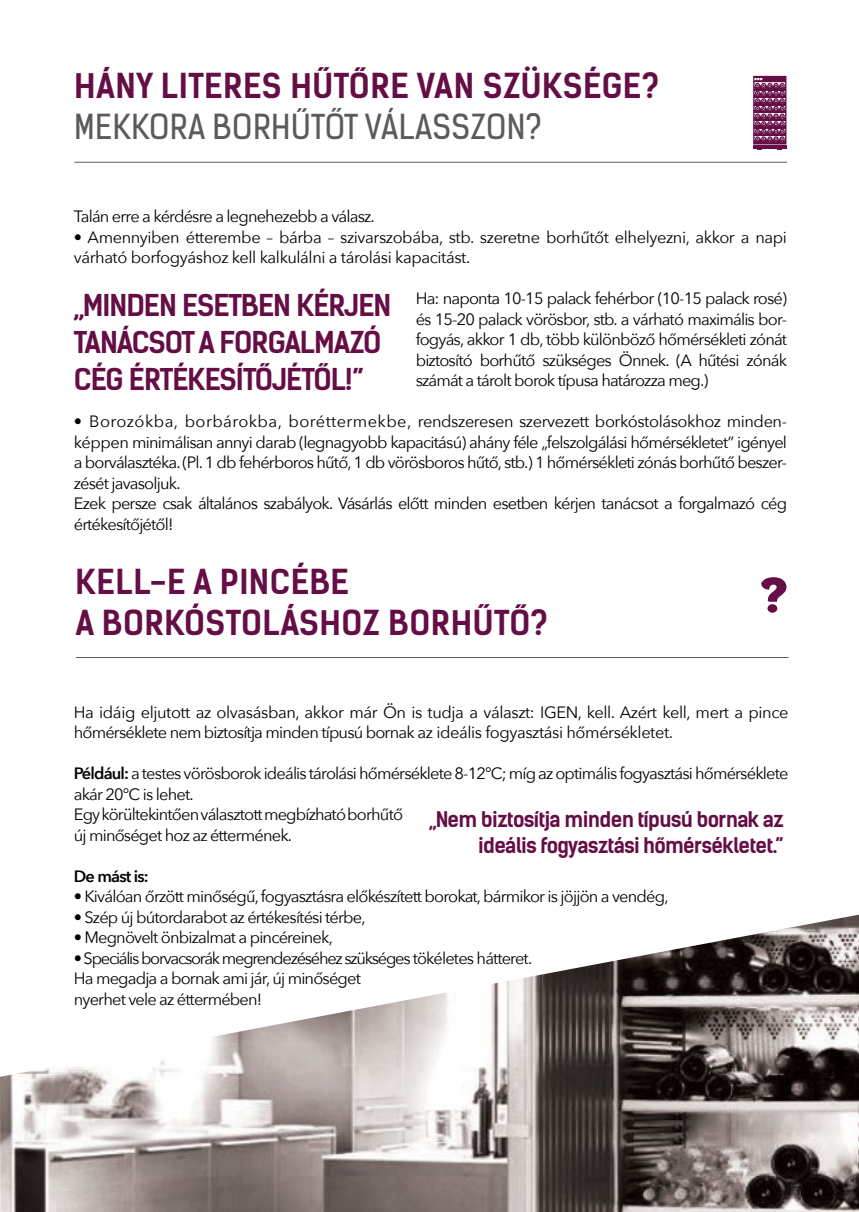
<style>
.page{position:relative;width:859px;height:1212px;background:#fff}
.page>*{position:absolute;margin:0;border:0;box-sizing:border-box;transform-origin:0 0}
.t1{font:700 32.75px/41px "Kelson Sans";letter-spacing:.015em;color:#650e45}
.t2{font:32.75px "Kelson Sans";letter-spacing:.015em;color:#5a5b5d}
.t3{font:700 28.75px/36.9px "Kelson Sans";letter-spacing:-.035em;color:#650e45}
.t4{font:700 20.5px/26.4px "Kelson Sans";letter-spacing:-.035em;color:#650e45;text-align:right}
.t5{font:16.38px/20.5px "Avenir Next";letter-spacing:-.05em;color:#000}
.t6{font:16.38px/20.5px "Avenir Next";letter-spacing:-.025em;color:#000}
.t7{font:600 16.38px "Avenir Next";letter-spacing:-.05em;color:#000}
.s1{font-weight:600}
</style>
<div class="page">
<hr style="left:74px;top:162px;width:713px;height:1px;background:#5a5b5d">
<hr style="left:76px;top:657px;width:712px;height:1px;background:#5a5b5d">
<img style="left:0;top:914px;width:859px;height:298px">
<svg style="left:753px;top:76px;width:34px;height:74px;background:#833d69"></svg>
<svg style="left:761px;top:577px;width:25px;height:36px"></svg>
<h1 class="t1" style="left:74px;top:66px;width:586px">HÁNY LITERES HŰTŐRE VAN SZÜKSÉGE?</h1>
<h1 class="t2" style="left:74px;top:107px;width:469px">MEKKORA BORHŰTŐT VÁLASSZON?</h1>
<p class="t5" style="left:74px;top:206px;width:302px">Talán erre a kérdésre a legnehezebb a válasz.</p>
<p class="t6" style="left:74px;top:227px;width:715px">• Amennyiben étterembe – bárba – szivarszobába, stb. szeretne borhűtőt elhelyezni, akkor a napi várható borfogyáshoz kell kalkulálni a tárolási kapacitást.</p>
<p class="t5" style="left:416px;top:288px;width:373px;text-align:justify">Ha: naponta 10-15 palack fehérbor (10-15 palack rosé) és 15-20 palack vörösbor, stb. a várható maximális bor&shy;fogyás, akkor 1 db, több különböző hőmérsékleti zónát biztosító borhűtő szükséges Önnek. (A hűtési zónák számát a tárolt borok típusa határozza meg.)</p>
<p class="t5" style="left:74px;top:411px;width:715px">• Borozókba, borbárokba, boréttermekbe, rendszeresen szervezett borkóstolásokhoz minden&shy;képpen minimálisan annyi darab (legnagyobb kapacitású) ahány féle „felszolgálási hőmérsékletet” igényel a borválasztéka. (Pl. 1 db fehérboros hűtő, 1 db vörösboros hűtő, stb.) 1 hőmérsékleti zónás borhűtő beszer&shy;zését javasoljuk.<br>Ezek persze csak általános szabályok. Vásárlás előtt minden esetben kérjen tanácsot a forgalmazó cég értékesítőjétől!</p>
<h2 class="t3" style="left:74px;top:287px;width:319px">„MINDEN ESETBEN KÉRJEN<br>TANÁCSOT A FORGALMAZÓ<br>CÉG ÉRTÉKESÍTŐJÉTŐL!”</h2>
<h1 class="t1" style="left:76px;top:561px;width:474px">KELL-E A PINCÉBE<br>A BORKÓSTOLÁSHOZ BORHŰTŐ?</h1>
<p class="t6" style="left:74px;top:701px;width:716px">Ha idáig eljutott az olvasásban, akkor már Ön is tudja a választ: IGEN, kell. Azért kell, mert a pince hőmérséklete nem biztosítja minden típusú bornak az ideális fogyasztási hőmérsékletet.</p>
<p class="t5" style="left:74px;top:763px;width:716px"><span class="s1">Például:</span> a testes vörösborok ideális tárolási hőmérséklete 8-12°C; míg az optimális fogyasztási hőmérséklete akár 20°C is lehet.<br>Egy körültekintően választott megbízható borhűtő<br>új minőséget hoz az éttermének.</p>
<p class="t7" style="left:74px;top:866px;width:77px">De mást is:</p>
<p class="t5" style="left:74px;top:886px;width:596px">• Kiválóan őrzött minőségű, fogyasztásra előkészített borokat, bármikor is jöjjön a vendég,</p>
<p class="t5" style="left:74px;top:906px;width:293px">• Szép új bútordarabot az értékesítési térbe,</p>
<p class="t5" style="left:74px;top:927px;width:261px">• Megnövelt önbizalmat a pincéreinek,</p>
<p class="t5" style="left:74px;top:947px;width:460px">• Speciális borvacsorák megrendezéséhez szükséges tökéletes hátteret.<br>Ha megadja a bornak ami jár, új minőséget<br>nyerhet vele az éttermében!</p>
<p class="t4" style="left:429px;top:806px;width:356px">„Nem biztosítja minden típusú bornak az ideális fogyasztási hőmérsékletet.”</p>
</div>
